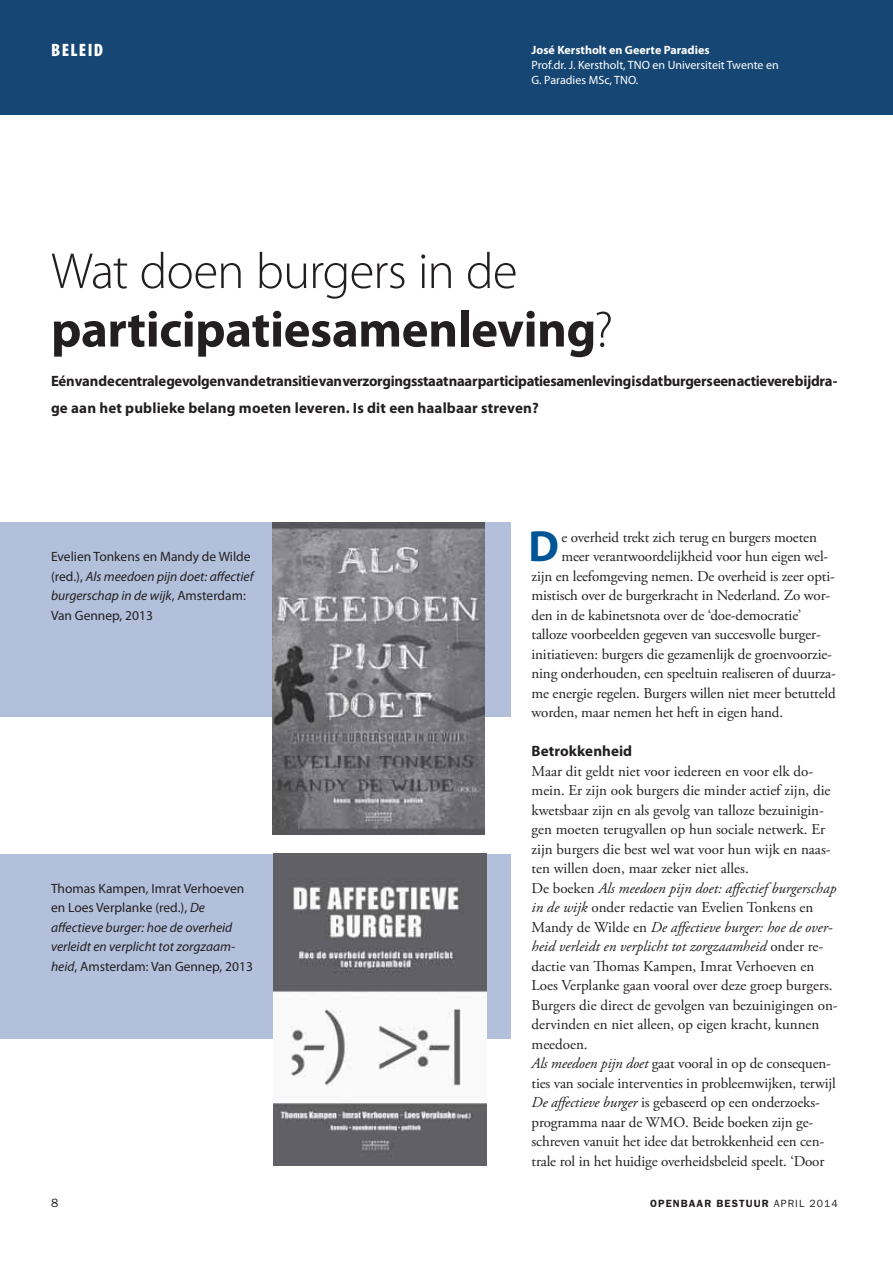
<style>
.page{position:relative;width:893px;height:1263px;background:#fff}
.page>*{position:absolute;margin:0;border:0;box-sizing:border-box;transform-origin:0 0}
.t1{font:700 51px/58.5px "Myriad Pro";letter-spacing:-.01em;color:#231f20}
.t2{font:700 43.95px "Myriad Pro";color:#005596}
.t3{font:900 condensed 18px "Myriad Pro";letter-spacing:.07em;color:#fff}
.t4{font:15px/19.5px "Adobe Garamond Pro";letter-spacing:-.01em;color:#231f20}
.t5{font:700 15px/27px "Myriad Pro";letter-spacing:-.02em;color:#231f20}
.t6{font:13.5px/19.5px "Myriad Pro";color:#231f20}
.t7{font:12px/15px "Myriad Pro";color:#fff}
.t8{font:12px "ITC Franklin Gothic Std";color:#231f20}
.t9{font:600 10.5px "ITC Franklin Gothic Std";letter-spacing:.1em;color:#231f20}
.s1{font-weight:700}
.s2{font-weight:300}
.s3{font-style:italic}
.s4{font-family:"Myriad Pro";font-weight:700}
.s5{font-weight:400}
</style>
<div class="page">
<div style="left:0;top:0;width:893px;height:115px;background:#164774"></div>
<div style="left:0;top:522px;width:510px;height:195px;background:#b2c0dc"></div>
<div style="left:0;top:854px;width:510px;height:184px;background:#b2c0dc"></div>
<img style="left:272px;top:522px;width:213px;height:312px">
<img style="left:273px;top:854px;width:213px;height:312px">
<p class="t3" style="left:51px;top:39px;width:53px">BELEID</p>
<p class="t7" style="left:531px;top:43px;width:249px"><span class="s1">José Kerstholt en Geerte Paradies<br></span>Prof.dr. J. Kerstholt, TNO en Universiteit Twente en<br>G. Paradies MSc, TNO.</p>
<p class="t1" style="left:51px;top:247px;width:564px"><span class="s2">Wat doen burgers in de </span>participatiesamenleving<span class="s2">?</span></p>
<p class="t5" style="left:51px;top:368px;width:788px">Eén van de centrale gevolgen van de transitie van verzorgingsstaat naar participatiesamenleving is dat burgers een actievere bijdra&shy;ge aan het publieke belang moeten leveren. Is dit een haalbaar streven?</p>
<p class="t6" style="left:51px;top:548px;width:204px">Evelien Tonkens en Mandy de Wilde (red.), <span class="s3">Als meedoen pijn doet: affectief burgerschap in de wijk</span>, Amsterdam:<br>Van Gennep, 2013</p>
<p class="t6" style="left:51px;top:880px;width:203px">Thomas Kampen, Imrat Verhoeven en Loes Verplanke (red.), <span class="s3">De affectieve burger: hoe de overheid verleidt en verplicht tot zorgzaam&shy;heid</span>, Amsterdam: Van Gennep, 2013</p>
<p class="t2" style="left:529px;top:530px;width:32px">D</p>
<p class="t4" style="left:561px;top:528px;width:257px">e overheid trekt zich terug en burgers moeten</p>
<p class="t4" style="left:561px;top:547px;width:269px">meer verantwoordelijkheid voor hun eigen wel-</p>
<p class="t4" style="left:532px;top:567px;width:305px">zijn en leefomgeving nemen. De overheid is zeer opti-</p>
<p class="t4" style="left:532px;top:586px;width:300px">mistisch over de burgerkracht in Nederland. Zo wor-</p>
<p class="t4" style="left:532px;top:606px;width:271px">den in de kabinetsnota over de ‘doe-democratie’</p>
<p class="t4" style="left:532px;top:625px;width:291px">talloze voorbeelden gegeven van succesvolle burger-</p>
<p class="t4" style="left:532px;top:645px;width:302px">initiatieven: burgers die gezamenlijk de groenvoorzie-</p>
<p class="t4" style="left:532px;top:664px;width:306px">ning onderhouden, een speeltuin realiseren of duurza-</p>
<p class="t4" style="left:532px;top:684px;width:306px">me energie regelen. Burgers willen niet meer betutteld</p>
<p class="t4" style="left:532px;top:703px;width:253px">worden, maar nemen het heft in eigen hand.</p>
<p class="t4" style="left:532px;top:742px;width:308px"><span class="s4">Betrokkenheid<br></span>Maar dit geldt niet voor iedereen en voor elk do&shy;mein. Er zijn ook burgers die minder actief zijn, die kwetsbaar zijn en als gevolg van talloze bezuinigin&shy;gen moeten terugvallen op hun sociale netwerk. Er zijn burgers die best wel wat voor hun wijk en naas&shy;ten willen doen, maar zeker niet alles.<br>De boeken <span class="s3">Als meedoen pijn doet: affectief burgerschap in de wijk</span> onder redactie van Evelien Tonkens en Mandy de Wilde en <span class="s3">De affectieve burger: hoe de over&shy;heid verleidt en verplicht tot zorgzaamheid</span> onder re&shy;dactie van Thomas Kampen, Imrat Verhoeven en Loes Verplanke gaan vooral over deze groep burgers.<br>Burgers die direct de gevolgen van bezuinigingen on&shy;dervinden en niet alleen, op eigen kracht, kunnen meedoen.<br><span class="s3">Als meedoen pijn doet</span> gaat vooral in op de consequen&shy;ties van sociale interventies in probleemwijken, terwijl <span class="s3">De affectieve burger</span> is gebaseerd op een onderzoeks&shy;programma naar de WMO. Beide boeken zijn ge&shy;schreven vanuit het idee dat betrokkenheid een cen&shy;trale rol in het huidige overheidsbeleid speelt. ‘Door</p>
<p class="t8" style="left:51px;top:1196px;width:9px">8</p>
<p class="t9" style="left:650px;top:1197px;width:189px">OPENBAAR BESTUUR <span class="s5">APRIL 2014</span></p>
</div>
